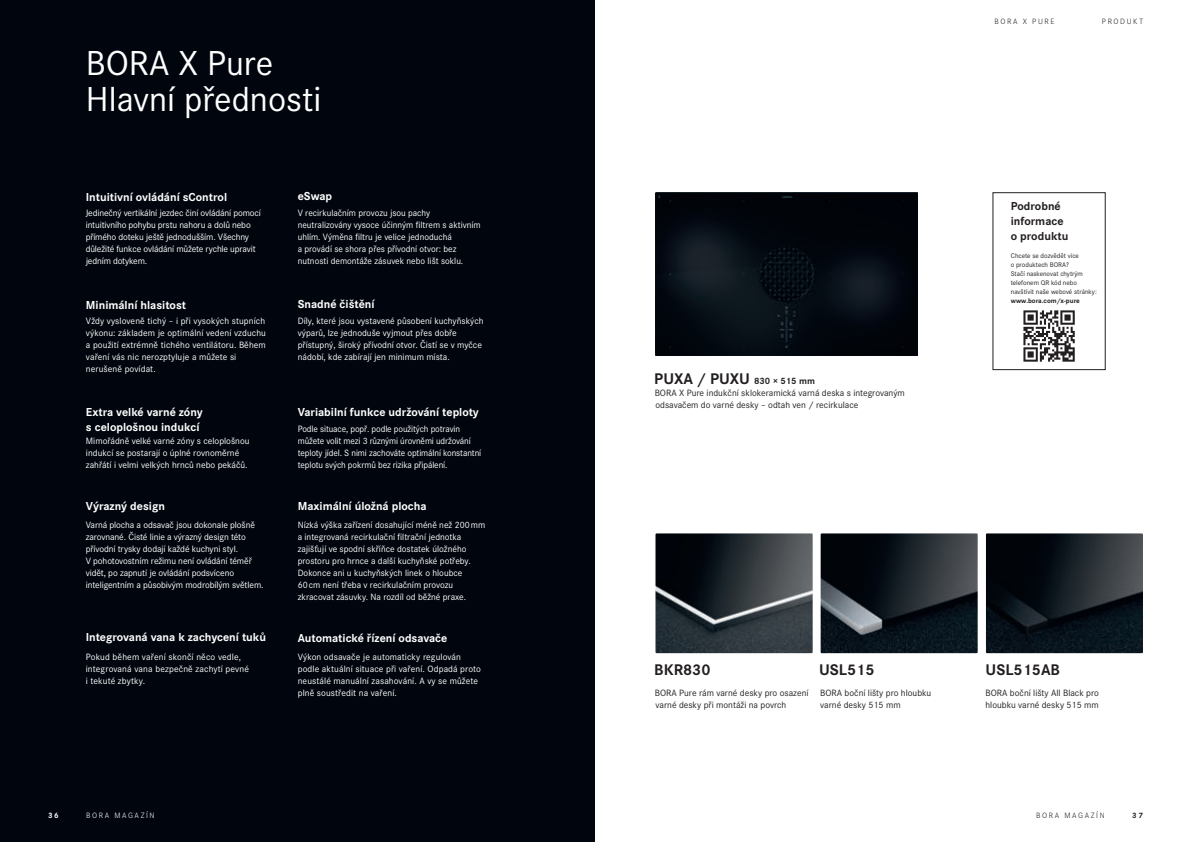
<style>
.page{position:relative;width:1191px;height:842px;background:#fff}
.page>*{position:absolute;margin:0;border:0;box-sizing:border-box;transform-origin:0 0}
._02_HEAD_36_36_regul{font:36px "Corporate S";color:#fff}
._11_Tabelle_Head_16{font:700 16px "Corporate S";color:#231f20}
._06_TEASER_12_15_bol{font:700 12px/15px "Corporate S";color:#fff}
._06_TEASER_12_15_bol-2{font:700 12px/15px "Corporate S";color:#231f20}
._07_LT_9_5_12_regula{font:9.5px/12px "Corporate S";color:#fff}
._07_LT_9_5_12_regula-2{font:9.5px/12px "Corporate S";color:#231f20}
.t1{font:300 8px "Corporate S";letter-spacing:.2em;color:#231f20}
.t2{font:300 8px "Corporate S";letter-spacing:.2em;color:#fff}
.t3{font:700 8px "Corporate S";color:#fff}
.t4{font:700 8px "Corporate S";color:#231f20}
._09_BU_7_9_regular{font:7px/9px "Corporate S";color:#231f20}
.s1{font-weight:700}
.s2{font-size:9.5px}
</style>
<div class="page">
<div style="left:0;top:0;width:594px;height:842px;background:#01060e"></div>
<img style="left:655px;top:193px;width:262px;height:162px">
<div style="left:992px;top:192px;width:113px;height:178px;border:1px solid #231f20"></div>
<svg style="left:1074px;top:310px;width:1px;height:52px"></svg>
<svg style="left:1023px;top:310px;width:51px;height:52px"></svg>
<img style="left:655px;top:533px;width:157px;height:120px">
<img style="left:820px;top:533px;width:157px;height:120px">
<img style="left:986px;top:533px;width:157px;height:120px">
<p class="_02_HEAD_36_36_regul" style="left:86px;top:42px;width:189px">BORA X Pure</p>
<p class="_02_HEAD_36_36_regul" style="left:86px;top:78px;width:237px">Hlavní přednosti</p>
<p class="t1" style="left:994px;top:17px;width:61px">BORA X PURE</p>
<p class="t1" style="left:1102px;top:17px;width:43px">PRODUKT</p>
<p class="_06_TEASER_12_15_bol" style="left:298px;top:188px;width:36px">eSwap</p>
<p class="_07_LT_9_5_12_regula" style="left:298px;top:207px;width:184px">V recirkulačním provozu jsou pachy neutralizovány vysoce účinným filtrem s aktivním uhlím. Výměna filtru je velice jednoduchá<br>a provádí se shora přes přívodní otvor: bez nutnosti demontáže zásuvek nebo lišt soklu.</p>
<p class="_06_TEASER_12_15_bol" style="left:86px;top:189px;width:143px">Intuitivní ovládání sControl</p>
<p class="_07_LT_9_5_12_regula" style="left:86px;top:207px;width:177px">Jedinečný vertikální jezdec činí ovládání pomocí intuitivního pohybu prstu nahoru a dolů nebo přímého doteku ještě jednodušším. Všechny důležité funkce ovládání můžete rychle upravit jedním dotykem.</p>
<p class="_06_TEASER_12_15_bol-2" style="left:1010px;top:198px;width:59px">Podrobné informace o produktu</p>
<p class="_09_BU_7_9_regular" style="left:1010px;top:251px;width:87px">Chcete se dozvědět více<br>o produktech BORA?<br>Stačí naskenovat chytrým telefonem QR kód nebo navštívit naše webové stránky: <span class="s1">www.bora.com/x-pure</span></p>
<p class="_06_TEASER_12_15_bol" style="left:298px;top:296px;width:78px">Snadné čištění</p>
<p class="_07_LT_9_5_12_regula" style="left:298px;top:315px;width:187px">Díly, které jsou vystavené působení kuchyňských výparů, lze jednoduše vyjmout přes dobře přístupný, široký přívodní otvor. Čistí se v myčce nádobí, kde zabírají jen minimum místa.</p>
<p class="_06_TEASER_12_15_bol" style="left:86px;top:297px;width:102px">Minimální hlasitost</p>
<p class="_07_LT_9_5_12_regula" style="left:86px;top:315px;width:181px">Vždy vysloveně tichý – i při vysokých stupních výkonu: základem je optimální vedení vzduchu a použití extrémně tichého ventilátoru. Během vaření vás nic nerozptyluje a můžete si nerušeně povídat.</p>
<p class="_06_TEASER_12_15_bol" style="left:86px;top:404px;width:118px">Extra velké varné zóny s celoplošnou indukcí</p>
<p class="_07_LT_9_5_12_regula" style="left:86px;top:435px;width:165px">Mimořádně velké varné zóny s celoplošnou indukcí se postarají o úplné rovnoměrné zahřátí i velmi velkých hrnců nebo pekáčů.</p>
<p class="_11_Tabelle_Head_16" style="left:654px;top:367px;width:162px">PUXA / PUXU <span class="s2">830 × 515 mm</span></p>
<p class="_07_LT_9_5_12_regula-2" style="left:655px;top:387px;width:252px">BORA X Pure indukční sklokeramická varná deska s integrovaným odsavačem do varné desky – odtah ven / recirkulace</p>
<p class="_06_TEASER_12_15_bol" style="left:298px;top:404px;width:183px">Variabilní funkce udržování teploty</p>
<p class="_07_LT_9_5_12_regula" style="left:298px;top:423px;width:185px">Podle situace, popř. podle použitých potravin můžete volit mezi 3 různými úrovněmi udržování teploty jídel. S nimi zachováte optimální konstantní teplotu svých pokrmů bez rizika připálení.</p>
<p class="_06_TEASER_12_15_bol" style="left:86px;top:498px;width:81px">Výrazný design</p>
<p class="_07_LT_9_5_12_regula" style="left:86px;top:519px;width:179px">Varná plocha a odsavač jsou dokonale plošně zarovnané. Čisté linie a výrazný design této přívodní trysky dodají každé kuchyni styl.<br>V pohotovostním režimu není ovládání téměř vidět, po zapnutí je ovládání podsvíceno inteligentním a působivým modrobílým světlem.</p>
<p class="_06_TEASER_12_15_bol" style="left:86px;top:630px;width:182px">Integrovaná vana k zachycení tuků</p>
<p class="_07_LT_9_5_12_regula" style="left:86px;top:651px;width:165px">Pokud během vaření skončí něco vedle, integrovaná vana bezpečně zachytí pevné i tekuté zbytky.</p>
<p class="_06_TEASER_12_15_bol" style="left:298px;top:498px;width:130px">Maximální úložná plocha</p>
<p class="_07_LT_9_5_12_regula" style="left:298px;top:519px;width:189px">Nízká výška zařízení dosahující méně než 200mm a integrovaná recirkulační filtrační jednotka zajišťují ve spodní skříňce dostatek úložného prostoru pro hrnce a další kuchyňské potřeby.<br>Dokonce ani u kuchyňských linek o hloubce 60cm není třeba v recirkulačním provozu zkracovat zásuvky. Na rozdíl od běžné praxe.</p>
<p class="_06_TEASER_12_15_bol" style="left:298px;top:630px;width:151px">Automatické řízení odsavače</p>
<p class="_07_LT_9_5_12_regula" style="left:298px;top:651px;width:185px">Výkon odsavače je automaticky regulován podle aktuální situace při vaření. Odpadá proto neustálé manuální zasahování. A vy se můžete plně soustředit na vaření.</p>
<p class="_11_Tabelle_Head_16" style="left:654px;top:659px;width:58px">BKR830</p>
<p class="_07_LT_9_5_12_regula-2" style="left:655px;top:687px;width:155px">BORA Pure rám varné desky pro osazení varné desky při montáži na povrch</p>
<p class="_11_Tabelle_Head_16" style="left:819px;top:659px;width:57px">USL515</p>
<p class="_07_LT_9_5_12_regula-2" style="left:820px;top:687px;width:113px">BORA boční lišty pro hloubku varné desky 515 mm</p>
<p class="_11_Tabelle_Head_16" style="left:985px;top:659px;width:76px">USL515AB</p>
<p class="_07_LT_9_5_12_regula-2" style="left:985px;top:687px;width:115px">BORA boční lišty All Black pro hloubku varné desky 515 mm</p>
<p class="t3" style="left:48px;top:810px;width:12px">36</p>
<p class="t2" style="left:86px;top:811px;width:70px">BORA MAGAZÍN</p>
<p class="t1" style="left:1036px;top:811px;width:70px">BORA MAGAZÍN</p>
<p class="t4" style="left:1132px;top:810px;width:12px">37</p>
</div>
